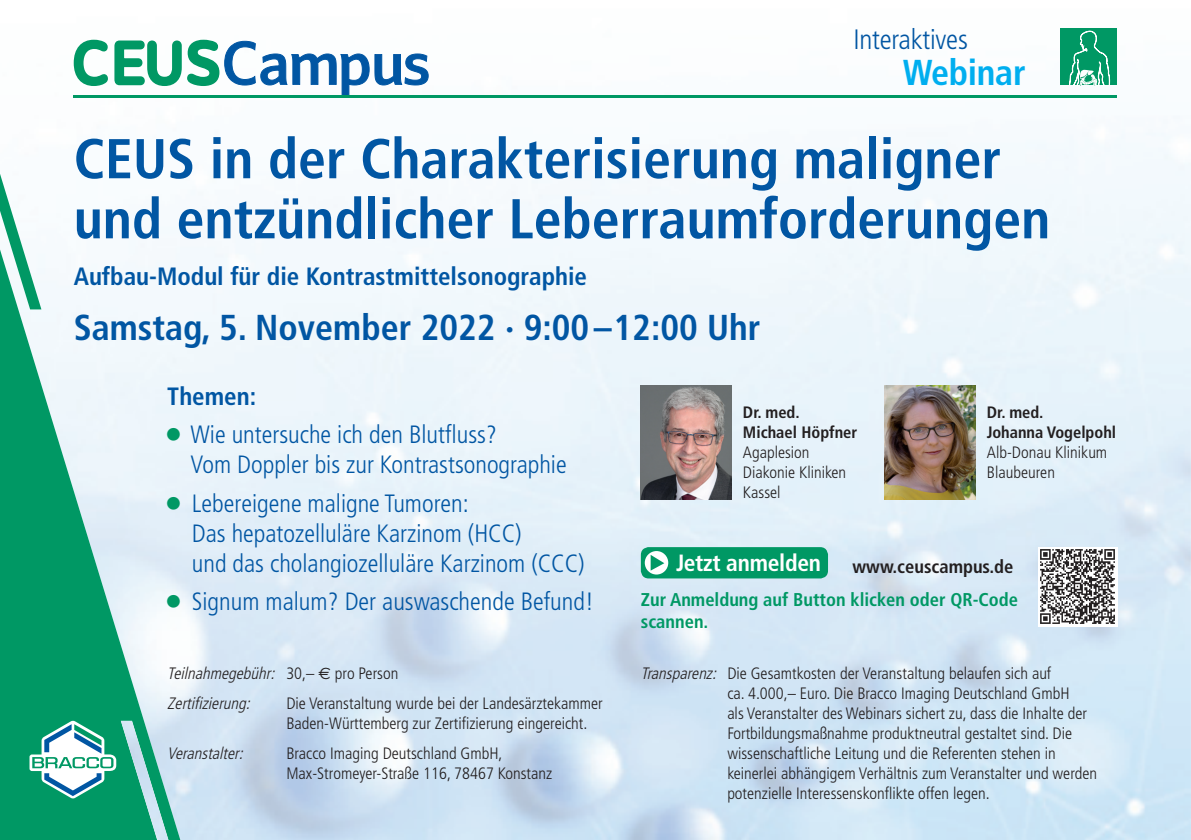
<style>
.page{position:relative;width:1191px;height:840px;background:#fff}
.page>*{position:absolute;margin:0;border:0;box-sizing:border-box;transform-origin:0 0}
.t1{font:700 condensed 56px/60px "Frutiger";color:#0156a3}
.t2{font:700 condensed 36px "Frutiger";color:#0156a3}
.t3{font:700 condensed 36px "Frutiger";letter-spacing:-.01em;color:#00aeef}
.t4{font:300 condensed 28px "Frutiger";letter-spacing:-.01em;color:#0156a3}
.t5{font:300 condensed 25px/38.6px "Frutiger";color:#0156a3}
.t6{font:700 condensed 25px "Frutiger";color:#0156a3}
.t7{font:700 condensed 23.4px "Frutiger";letter-spacing:-.01em;color:#fff}
.t8{font:700 condensed 18.4px/22px "Frutiger";color:#009864}
.t9{font:700 condensed 18.4px "Frutiger";color:#231f20}
.t10{font:300 condensed 16.4px/20px "Frutiger";color:#231f20}
.t11{font:italic 300 condensed 16.4px/30px "Frutiger";color:#231f20}
.t12{font:700 condensed 16.4px/20px "Frutiger";color:#231f20}
.s1{font-weight:700}
.s2{font-family:"Spe Pif";font-weight:400;font-stretch:normal;color:#009864}
.s3{font-style:normal}
.s4{font-family:"Euro Sans";font-weight:400;font-style:normal;font-stretch:normal}
.s5{font-style:italic}
</style>
<div class="page">
<img style="left:73px;top:72px;width:1117px;height:767px">
<svg style="left:0;top:155px;width:189px;height:684px"></svg>
<svg style="left:29px;top:720px;width:148px;height:119px;background:#4db398"></svg>
<svg style="left:73px;top:39px;width:355px;height:58px"></svg>
<hr style="left:74px;top:95px;width:1043px;height:3px;background:#009864">
<img style="left:641px;top:386px;width:90px;height:113px">
<img style="left:884px;top:386px;width:91px;height:113px">
<img style="left:1037px;top:546px;width:80px;height:80px">
<div style="left:641px;top:547px;width:187px;height:31px;background:#009864;border-radius:8px"></div>
<svg style="left:645px;top:550px;width:23px;height:24px"></svg>
<svg style="left:650px;top:554px;width:14px;height:16px"></svg>
<div style="left:1060px;top:28px;width:57px;height:57px;background:#009864"></div>
<svg style="left:1069px;top:31px;width:40px;height:54px"></svg>
<h3 class="t4" style="left:853px;top:28px;width:116px">Interaktives</h3>
<h2 class="t3" style="left:903px;top:58px;width:124px">Webinar</h2>
<h1 class="t1" style="left:74px;top:133px;width:978px">CEUS in der Charakte risierung maligner und entzündlicher Leberraumforderungen</h1>
<h3 class="t6" style="left:74px;top:266px;width:515px">Aufbau-Modul für die Kontrastmittelsonographie</h3>
<h2 class="t2" style="left:74px;top:313px;width:688px">Samstag, 5. November 2022 · 9:00 –12:00 Uhr</h2>
<h3 class="t5" style="left:167px;top:378px;width:331px"><span class="s1">Themen:<br></span><span class="s2">”</span> Wie untersuche ich den Blutfluss?</h3>
<h3 class="t5" style="left:167px;top:447px;width:401px;text-indent:23px">Vom Doppler bis zur Kontrast sonographie <span class="s2">”</span> Lebereigene maligne Tumoren:</h3>
<h3 class="t5" style="left:192px;top:520px;width:394px;line-height:30px">Das hepatozelluläre Karzinom (HCC)<br>und das cholangiozelluläre Karzinom (CCC)</h3>
<h3 class="t5" style="left:167px;top:584px;width:428px"><span class="s2">”</span> Signum malum? Der auswaschende Befund!</h3>
<p class="t11" style="left:167px;top:659px;width:232px">Teilnahmegebühr: <span class="s3">3 0 , –</span> <span class="s4">€</span> <span class="s3">p r o P e r s o n<br></span>Zertifizierung:</p>
<p class="t10" style="left:286px;top:694px;width:318px">Die Veranstaltung wurde bei der Landesärzte kammer<br>Baden-Württemberg zur Zertifizierung eingereicht.</p>
<p class="t11" style="left:167px;top:739px;width:80px">Veranstalter:</p>
<p class="t10" style="left:286px;top:744px;width:267px">Bracco Imaging Deutschland GmbH,<br>Max-Stromeyer-Straße 116, 78467 Konstanz</p>
<p class="t12" style="left:743px;top:404px;width:116px">Dr. med.<br>Michael Höpfner</p>
<p class="t10" style="left:743px;top:444px;width:105px">Agaplesion<br>Diakonie Kliniken<br>Kassel</p>
<p class="t12" style="left:986px;top:404px;width:131px">Dr. med.<br>Johanna Vogelpohl</p>
<p class="t10" style="left:986px;top:444px;width:122px">Alb-Donau Klinikum<br>Blaubeuren</p>
<h3 class="t7" style="left:676px;top:552px;width:146px">Jetzt anmelden</h3>
<p class="t8" style="left:641px;top:590px;width:378px">Zur Anmeldung auf Button klicken oder QR-Code scannen.</p>
<p class="t9" style="left:852px;top:559px;width:162px">www.ceuscampus.de</p>
<p class="t10" style="left:727px;top:664px;width:371px;text-indent:-86px"><span class="s5">Transparenz:</span> Die Gesamtkosten der Veranstaltung belaufen sich auf<br>ca. 4.000,– Euro. Die Bracco Imaging Deutschland GmbH<br>als Veranstalter des Webinars sichert zu, dass die Inhalte der Fort bildungsmaßnahme produktneutral gestaltet sind. Die wissenschaftliche Leitung und die Referenten stehen in keinerlei abhängigem Verhältnis zum Veranstalter und werden potenzielle Interessenskonflikte offen legen.</p>
</div>
